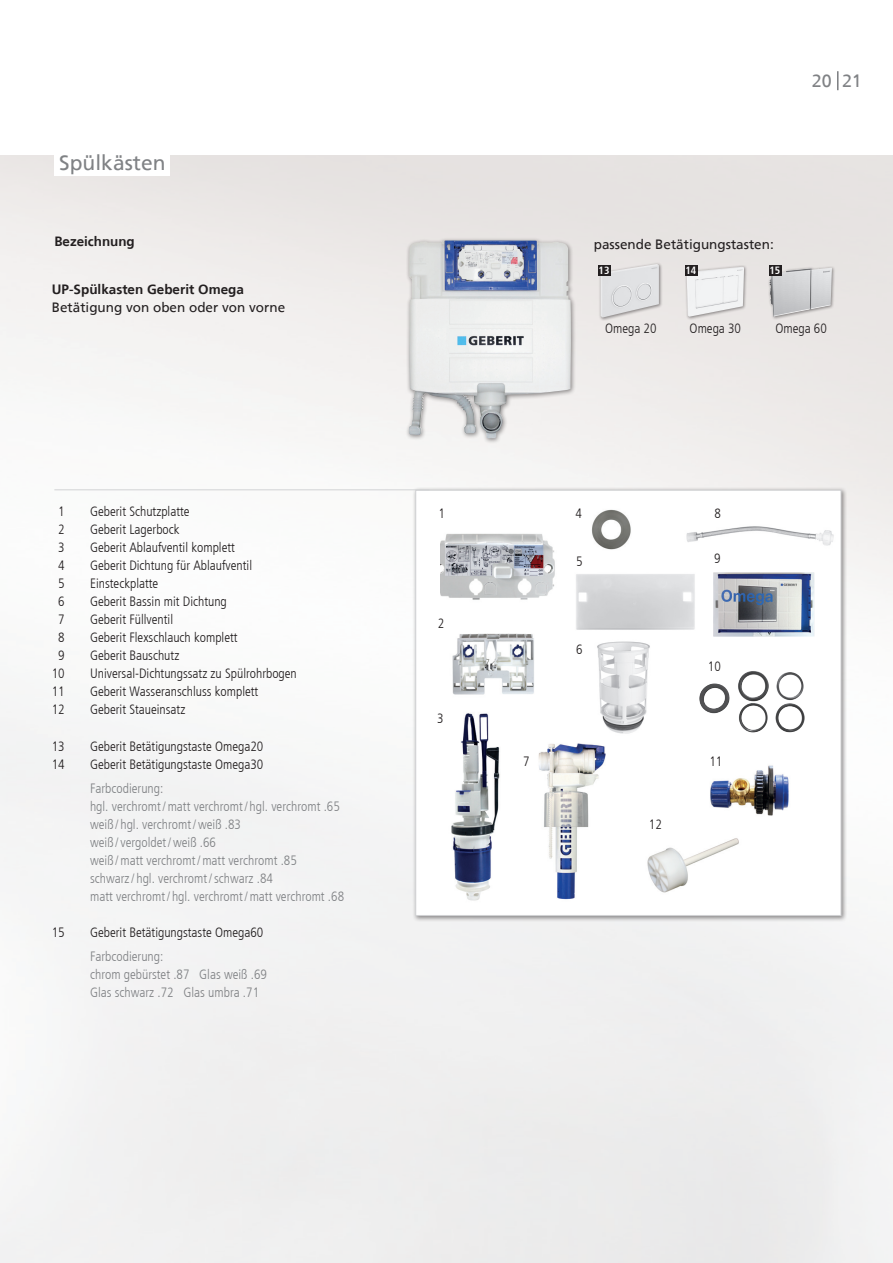
<style>
.page{position:relative;width:893px;height:1263px;background:#fff}
.page>*{position:absolute;margin:0;border:0;box-sizing:border-box;transform-origin:0 0}
.t1{font:21px "Frutiger";color:#808285}
.t2{font:17.85px "Frutiger";color:#808285}
.t3{font:300 condensed 13.5px "Frutiger";color:#231f20}
.t4{font:300 condensed 13.5px/18px "Frutiger";color:#808285}
.t5{font:13.5px "Frutiger";color:#231f20}
.t6{font:700 13.5px "Frutiger";color:#231f20}
.t7{font:700 13.35px "Frutiger";color:#231f20}
.t8{font:700 condensed 10.5px "Frutiger";color:#fff}
</style>
<div class="page">
<img style="left:0;top:155px;width:893px;height:1108px">
<svg style="left:837px;top:71px;width:1px;height:19px"></svg>
<div style="left:413px;top:487px;width:434px;height:435px;background:#231f20;opacity:.5"></div>
<div style="left:415px;top:490px;width:426px;height:426px;background:#fff;border:1px solid #d1d2d4"></div>
<hr style="left:54px;top:489px;width:375px;height:1px;background:#d1d2d4">
<div style="left:405px;top:237px;width:172px;height:207px;background:#231f20;opacity:.5"></div>
<img style="left:409px;top:240px;width:162px;height:198px">
<img style="left:440px;top:533px;width:115px;height:67px">
<img style="left:452px;top:633px;width:82px;height:62px">
<img style="left:576px;top:574px;width:119px;height:56px">
<img style="left:713px;top:572px;width:101px;height:65px">
<img style="left:451px;top:713px;width:49px;height:188px">
<div style="left:54px;top:152px;width:116px;height:24px;background:#fff"></div>
<img style="left:710px;top:765px;width:79px;height:51px">
<img style="left:538px;top:743px;width:68px;height:157px">
<img style="left:686px;top:526px;width:148px;height:20px">
<img style="left:592px;top:509px;width:39px;height:41px">
<img style="left:699px;top:671px;width:106px;height:61px">
<img style="left:647px;top:838px;width:92px;height:55px">
<img style="left:597px;top:641px;width:53px;height:93px">
<div style="left:684px;top:265px;width:63px;height:55px;background:#231f20;opacity:.5"></div>
<img style="left:687px;top:267px;width:57px;height:50px">
<div style="left:767px;top:266px;width:69px;height:54px;background:#231f20;opacity:.5"></div>
<img style="left:769px;top:268px;width:63px;height:48px">
<div style="left:598px;top:262px;width:65px;height:59px;background:#231f20;opacity:.5"></div>
<img style="left:601px;top:264px;width:58px;height:54px">
<div style="left:598px;top:266px;width:12px;height:10px;background:#231f20"></div>
<div style="left:769px;top:266px;width:12px;height:10px;background:#231f20"></div>
<div style="left:685px;top:266px;width:12px;height:10px;background:#231f20"></div>
<h1 class="t1" style="left:59px;top:150px;width:108px">Spülkästen</h1>
<p class="t7" style="left:54px;top:233px;width:82px">Bezeichnung</p>
<p class="t6" style="left:52px;top:281px;width:194px">UP-Spülkasten Geberit Omega</p>
<p class="t5" style="left:52px;top:299px;width:235px">Betätigung von oben oder von vorne</p>
<p class="t3" style="left:58px;top:504px;width:8px">1</p>
<p class="t3" style="left:90px;top:504px;width:101px">Geberit Schutzplatte</p>
<p class="t3" style="left:58px;top:522px;width:8px">2</p>
<p class="t3" style="left:90px;top:522px;width:91px">Geberit Lagerbock</p>
<p class="t3" style="left:58px;top:540px;width:8px">3</p>
<p class="t3" style="left:90px;top:540px;width:146px">Geberit Ablaufventil komplett</p>
<p class="t3" style="left:58px;top:558px;width:8px">4</p>
<p class="t3" style="left:90px;top:558px;width:164px">Geberit Dichtung für Ablaufventil</p>
<p class="t3" style="left:58px;top:576px;width:8px">5</p>
<p class="t3" style="left:90px;top:576px;width:70px">Einsteckplatte</p>
<p class="t3" style="left:58px;top:594px;width:8px">6</p>
<p class="t3" style="left:90px;top:594px;width:138px">Geberit Bassin mit Dichtung</p>
<p class="t3" style="left:58px;top:612px;width:8px">7</p>
<p class="t3" style="left:90px;top:612px;width:85px">Geberit Füllventil</p>
<p class="t3" style="left:58px;top:630px;width:8px">8</p>
<p class="t3" style="left:90px;top:630px;width:149px">Geberit Flexschlauch komplett</p>
<p class="t3" style="left:58px;top:648px;width:8px">9</p>
<p class="t3" style="left:90px;top:648px;width:91px">Geberit Bauschutz</p>
<p class="t3" style="left:52px;top:666px;width:14px">10</p>
<p class="t3" style="left:90px;top:666px;width:208px">Universal-Dichtungssatz zu Spülrohrbogen</p>
<p class="t3" style="left:52px;top:684px;width:14px">11</p>
<p class="t3" style="left:90px;top:684px;width:170px">Geberit Wasseranschluss komplett</p>
<p class="t3" style="left:52px;top:702px;width:14px">12</p>
<p class="t3" style="left:90px;top:702px;width:97px">Geberit Staueinsatz</p>
<p class="t3" style="left:52px;top:738px;width:14px">13</p>
<p class="t3" style="left:90px;top:738px;width:175px">Geberit Betätigungstaste Omega20</p>
<p class="t3" style="left:52px;top:756px;width:14px">14</p>
<p class="t3" style="left:90px;top:756px;width:175px">Geberit Betätigungstaste Omega30</p>
<p class="t4" style="left:90px;top:779px;width:256px">Farbcodierung:<br>hgl. verchromt/matt verchromt/ hgl. verchromt .65 weiß / hgl. verchromt/weiß .83<br>weiß /vergoldet/weiß .66<br>weiß /matt verchromt/matt verchromt .85 schwarz/ hgl. verchromt/schwarz .84<br>matt verchromt/ hgl. verchromt/matt verchromt .68</p>
<p class="t3" style="left:52px;top:924px;width:14px">15</p>
<p class="t3" style="left:90px;top:924px;width:175px">Geberit Betätigungstaste Omega60</p>
<p class="t4" style="left:90px;top:947px;width:178px">Farbcodierung:<br>chrom gebürstet .87 Glas weiß .69<br>Glas schwarz .72 Glas umbra .71</p>
<p class="t3" style="left:438px;top:505px;width:8px">1</p>
<p class="t3" style="left:438px;top:616px;width:8px">2</p>
<p class="t3" style="left:437px;top:711px;width:8px">3</p>
<h2 class="t2" style="left:812px;top:70px;width:51px">20 21</h2>
<p class="t5" style="left:594px;top:237px;width:182px">passende Betätigungstasten:</p>
<p class="t8" style="left:599px;top:264px;width:12px">13</p>
<p class="t8" style="left:686px;top:264px;width:12px">14</p>
<p class="t8" style="left:769px;top:264px;width:12px">15</p>
<p class="t3" style="left:605px;top:321px;width:53px">Omega 20</p>
<p class="t3" style="left:690px;top:321px;width:53px">Omega 30</p>
<p class="t3" style="left:775px;top:321px;width:53px">Omega 60</p>
<p class="t3" style="left:523px;top:753px;width:8px">7</p>
<p class="t3" style="left:576px;top:505px;width:8px">4</p>
<p class="t3" style="left:714px;top:506px;width:8px">8</p>
<p class="t3" style="left:576px;top:553px;width:8px">5</p>
<p class="t3" style="left:576px;top:642px;width:8px">6</p>
<p class="t3" style="left:649px;top:817px;width:14px">12</p>
<p class="t3" style="left:714px;top:551px;width:8px">9</p>
<p class="t3" style="left:708px;top:659px;width:14px">10</p>
<p class="t3" style="left:709px;top:754px;width:14px">11</p>
</div>
